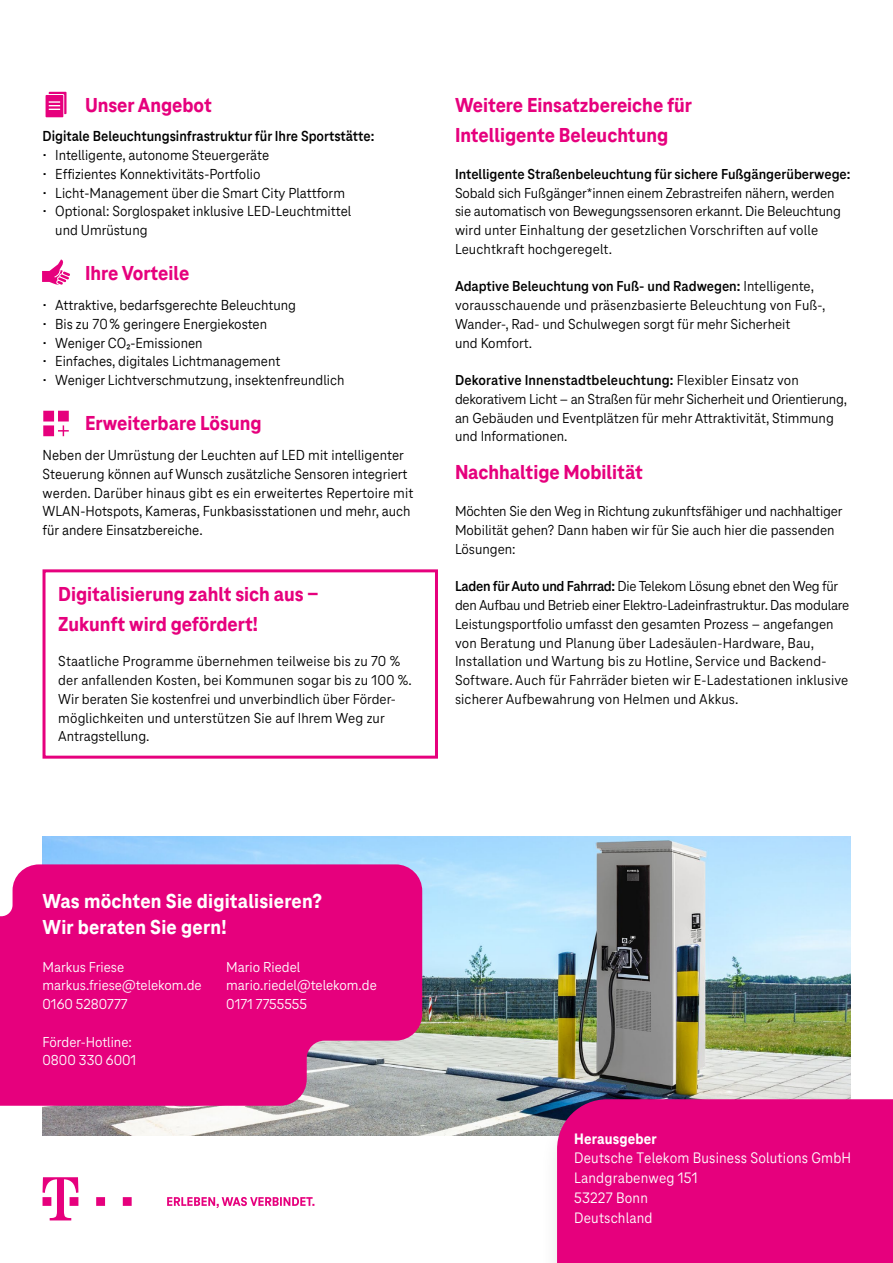
<style>
.page{position:relative;width:893px;height:1263px;background:#fff}
.page>*{position:absolute;margin:0;border:0;box-sizing:border-box;transform-origin:0 0}
.t1{font:800 21px/30px "Tele Neo";color:#e6007d}
.t2{font:800 21px/26.2px "Tele Neo";letter-spacing:.01em;color:#fff}
.t3{font:15.75px "Tele Neo Office";letter-spacing:.01em;color:#fff}
.t4{font:15.75px/19.6px "Tele Neo";letter-spacing:.01em;color:#fff}
.t5{font:800 15.75px "Tele Neo";letter-spacing:.01em;color:#fff}
.t6{font:15px/18.8px "Tele Neo";color:#000}
.t7{font:15px/18.8px "Tele Neo Office";color:#000}
.t8{font:15px/18.8px "Tele Neo";color:#fff}
.t9{font:700 15px "Tele Neo";color:#000}
.t10{font:700 15px "Tele Neo Office";color:#000}
.s1{font-weight:700}
</style>
<div class="page">
<img style="left:43px;top:836px;width:807px;height:299px">
<div style="left:538px;top:1093px;width:355px;height:170px;background:#000;opacity:.1"></div>
<div style="left:557px;top:1099px;width:336px;height:164px;background:#e6007d"></div>
<div style="left:43px;top:569px;width:395px;height:190px;border:3px solid #e6007d"></div>
<svg style="left:43px;top:411px;width:26px;height:25px"></svg>
<svg style="left:46px;top:92px;width:21px;height:25px"></svg>
<svg style="left:42px;top:259px;width:28px;height:26px"></svg>
<svg style="left:0;top:864px;width:422px;height:242px;background:#e21082"></svg>
<svg style="left:167px;top:1197px;width:147px;height:11px"></svg>
<svg style="left:43px;top:1177px;width:35px;height:43px"></svg>
<svg style="left:96px;top:1197px;width:9px;height:9px"></svg>
<svg style="left:123px;top:1197px;width:9px;height:9px"></svg>
<h1 class="t1" style="left:85px;top:90px;width:128px">Unser Angebot</h1>
<p class="t10" style="left:43px;top:128px;width:333px">Digitale Beleuchtungsinfrastruktur für Ihre Sportstätte:</p>
<p class="t7" style="left:43px;top:146px;width:228px">• Intelligente, autonome Steuergeräte</p>
<p class="t7" style="left:43px;top:165px;width:219px">• Effizientes Konnektivitäts-Portfolio</p>
<p class="t7" style="left:43px;top:183px;width:304px">• Licht-Management über die Smart City Plattform</p>
<p class="t7" style="left:55px;top:202px;width:297px;text-indent:-13px">• Optional: Sorglospaket inklusive LED-Leuchtmittel und Umrüstung</p>
<h1 class="t1" style="left:85px;top:258px;width:106px">Ihre Vorteile</h1>
<p class="t7" style="left:43px;top:296px;width:255px">• Attraktive, bedarfsgerechte Beleuchtung</p>
<p class="t7" style="left:43px;top:315px;width:226px">• Bis zu 70% geringere Energiekosten</p>
<p class="t7" style="left:43px;top:333px;width:162px">• Weniger CO₂-Emissionen</p>
<p class="t7" style="left:43px;top:352px;width:239px">• Einfaches, digitales Lichtmanagement</p>
<p class="t7" style="left:43px;top:371px;width:303px">• Weniger Lichtverschmutzung, insektenfreundlich</p>
<h1 class="t1" style="left:85px;top:408px;width:178px">Erweiterbare Lösung</h1>
<p class="t7" style="left:43px;top:446px;width:372px">Neben der Umrüstung der Leuchten auf LED mit intelligenter Steuerung können auf Wunsch zusätzliche Sensoren integriert werden. Darüber hinaus gibt es ein erweitertes Repertoire mit WLAN-Hotspots, Kameras, Funkbasisstationen und mehr, auch für andere Einsatzbereiche.</p>
<h1 class="t1" style="left:58px;top:579px;width:262px">Digitalisierung zahlt sich aus −<br>Zukunft wird gefördert!</h1>
<p class="t6" style="left:58px;top:652px;width:355px">Staatliche Programme übernehmen teilweise bis zu 70 % der anfallenden Kosten, bei Kommunen sogar bis zu 100 %.<br>Wir beraten Sie kostenfrei und unverbindlich über Förder&shy;möglichkeiten und unterstützen Sie auf Ihrem Weg zur Antragstellung.</p>
<h1 class="t1" style="left:455px;top:90px;width:239px">Weitere Einsatzbereiche für<br>Intelligente Beleuchtung</h1>
<p class="t9" style="left:455px;top:165px;width:397px">Intelligente Straßenbeleuchtung für sichere Fußgängerüberwege:</p>
<p class="t6" style="left:455px;top:183px;width:388px">Sobald sich Fußgänger*innen einem Zebrastreifen nähern, werden sie automatisch von Bewegungssensoren erkannt. Die Beleuchtung wird unter Einhaltung der gesetzlichen Vorschriften auf volle Leuchtkraft hochgeregelt.</p>
<p class="t6" style="left:455px;top:277px;width:372px"><span class="s1">Adaptive Beleuchtung von Fuß- und Radwegen:</span> Intelligente, vorausschauende und präsenzbasierte Beleuchtung von Fuß-, Wander-, Rad- und Schulwegen sorgt für mehr Sicherheit<br>und Komfort.</p>
<p class="t6" style="left:455px;top:371px;width:394px"><span class="s1">Dekorative Innenstadtbeleuchtung:</span> Flexibler Einsatz von dekorativem Licht – an Straßen für mehr Sicherheit und Orientierung, an Gebäuden und Eventplätzen für mehr Attraktivität, Stimmung und Informationen.</p>
<h1 class="t1" style="left:455px;top:457px;width:189px">Nachhaltige Mobilität</h1>
<p class="t6" style="left:455px;top:502px;width:389px">Möchten Sie den Weg in Richtung zukunftsfähiger und nachhaltiger<br>Mobilität gehen? Dann haben wir für Sie auch hier die passenden<br>Lösungen:</p>
<p class="t6" style="left:455px;top:577px;width:396px"><span class="s1">Laden für Auto und Fahrrad:</span> Die Telekom Lösung ebnet den Weg für den Aufbau und Betrieb einer Elektro-Ladeinfrastruktur. Das modulare Leistungsportfolio umfasst den gesamten Prozess – angefangen von Beratung und Planung über Ladesäulen-Hardware, Bau, Installation und Wartung bis zu Hotline, Service und Backend-Software. Auch für Fahrräder bieten wir E-Ladestationen inklusive sicherer Aufbewahrung von Helmen und Akkus.</p>
<h1 class="t2" style="left:43px;top:888px;width:281px">Was möchten Sie digitalisieren?<br>Wir beraten Sie gern!</h1>
<p class="t8" style="left:43px;top:957px;width:161px">Markus Friese markus.friese@telekom.de<br>0160 5280777</p>
<p class="t8" style="left:43px;top:1032px;width:95px">Förder-Hotline:<br>0800 330 6001</p>
<p class="t8" style="left:226px;top:957px;width:152px">Mario Riedel mario.riedel@telekom.de<br>0171 7755555</p>
<p class="t5" style="left:574px;top:1130px;width:84px">Herausgeber</p>
<p class="t3" style="left:574px;top:1149px;width:278px">Deutsche Telekom Business Solutions GmbH</p>
<p class="t4" style="left:574px;top:1168px;width:125px">Landgrabenweg 151<br>53227 Bonn<br>Deutschland</p>
</div>
